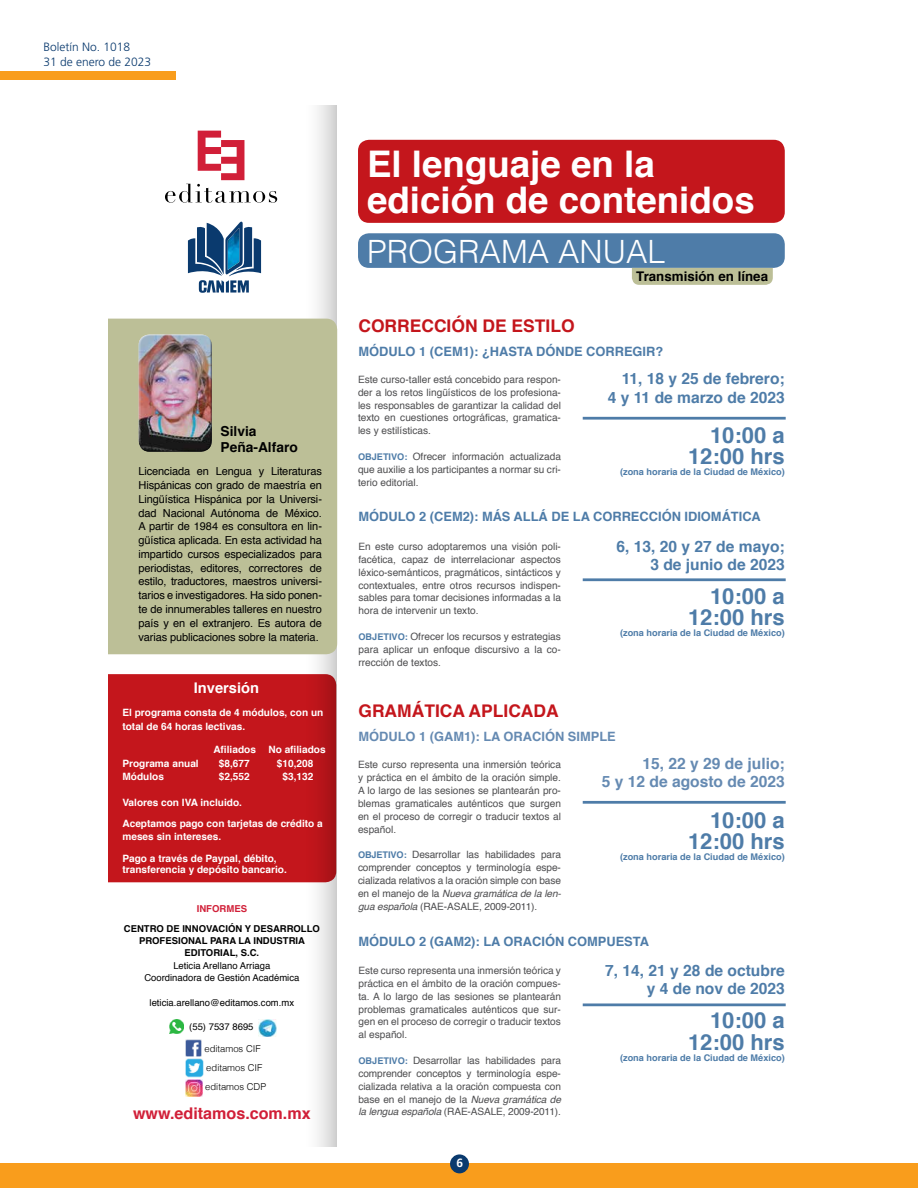
<style>
.page{position:relative;width:918px;height:1188px;background:#fff}
.page>*{position:absolute;margin:0;border:0;box-sizing:border-box;transform-origin:0 0}
.t1{font:700 36.75px/36.8px "Helvetica";color:#fff}
.t2{font:300 32.1px "Helvetica";color:#fff}
.t3{font:700 22.05px/21.1px "Helvetica";color:#4e7ca8;text-align:right}
.t4{font:700 17.4px "Helvetica";color:#c4161c}
.t5{font:700 16.2px "Helvetica";color:#d11f38}
.t6{font:700 15.6px/18.3px "Helvetica";color:#4e7ca8;text-align:right}
.t7{font:700 15.6px/18.3px "Helvetica";color:#658ab2;text-align:right}
.t8{font:700 14.7px "Helvetica";color:#fff}
.t9{font:700 13.8px/15.6px "Helvetica";color:#000}
.t10{font:700 13.35px "Helvetica";color:#000}
.t11{font:700 12.9px "Helvetica";color:#4e7ca8}
.t12{font:700 12.9px "Helvetica";color:#658ab2}
.t13{font:300 12px/15px "Frutiger";color:#0a3a6e}
.t14{font:700 12px "Frutiger";color:#fff}
.t15{font:10.95px/13.8px "Helvetica";letter-spacing:-.01em;color:#000;text-align:justify}
.t16{font:10.05px/12.9px "Helvetica";color:#4d4d4f;text-align:justify}
.t17{font:700 10.05px/21.1px "Helvetica";color:#fff}
.t18{font:700 9.6px "Helvetica";color:#d11f38}
.t19{font:9.45px/12.3px "Helvetica";color:#000;text-align:center}
.t20{font:700 9.45px/12.3px "Helvetica";color:#000;text-align:center}
.t21{font:300 9.45px/19.2px "Helvetica";color:#000}
.t22{font:700 9.15px "Helvetica";color:#4e7ca8}
.s1{font-weight:700;font-size:9.15px;color:#4e7ca8}
.s2{font-style:italic}
</style>
<div class="page">
<div style="left:0;top:71px;width:175px;height:9px;background:#f99d1c"></div>
<div style="left:0;top:1164px;width:918px;height:24px;background:#f99d1c"></div>
<div style="left:450px;top:1154px;width:19px;height:19px;background:#0a3a6e;border-radius:50%"></div>
<div style="left:108px;top:674px;width:193px;height:208px;background:#c4161c"></div>
<svg style="left:301px;top:106px;width:36px;height:1041px"></svg>
<svg style="left:188px;top:221px;width:73px;height:72px"></svg>
<svg style="left:165px;top:131px;width:112px;height:72px"></svg>
<div style="left:108px;top:319px;width:229px;height:335px;background:#bcbf97"></div>
<div style="left:138px;top:334px;width:74px;height:114px;background:#fff;opacity:.75"></div>
<div style="left:138px;top:337px;width:74px;height:115px;background:#000;opacity:.75"></div>
<hr style="left:583px;top:417px;width:203px;height:3px;background:#4e7ca8">
<hr style="left:583px;top:801px;width:203px;height:3px;background:#4e7ca8">
<hr style="left:583px;top:578px;width:203px;height:3px;background:#4e7ca8">
<hr style="left:583px;top:1003px;width:203px;height:3px;background:#4e7ca8">
<div style="left:358px;top:233px;width:427px;height:35px;background:#4e7ca8;border-radius:11px"></div>
<div style="left:358px;top:140px;width:427px;height:83px;background:#c4161c;border-radius:11px"></div>
<svg style="left:632px;top:268px;width:141px;height:17px;background:#bdc098"></svg>
<img style="left:170px;top:1020px;width:14px;height:14px">
<img style="left:259px;top:1020px;width:17px;height:17px">
<img style="left:185px;top:1040px;width:17px;height:17px">
<img style="left:185px;top:1058px;width:19px;height:19px">
<img style="left:185px;top:1079px;width:18px;height:18px">
<p class="t13" style="left:43px;top:39px;width:109px">Boletín No. 1018<br>31 de enero de 2023</p>
<h3 class="t9" style="left:221px;top:424px;width:79px">Silvia<br>Peña-Alfaro</h3>
<p class="t15" style="left:139px;top:465px;width:185px">Licenciada en Lengua y Literaturas Hispánicas con grado de maestría en Lingüística Hispánica por la Universi&shy;dad Nacional Autónoma de México.<br>A partir de 1984 es consultora en lin&shy;güística aplicada. En esta actividad ha impartido cursos especializados para periodistas, editores, correctores de estilo, traductores, maestros universi&shy;tarios e investigadores. Ha sido ponen&shy;te de innumerables talleres en nuestro país y en el extranjero. Es autora de varias publicaciones sobre la materia.</p>
<h3 class="t8" style="left:194px;top:676px;width:67px">Inversión</h3>
<p class="t17" style="left:122px;top:706px;width:202px;line-height:13.8px">El programa consta de 4 módulos, con un total de 64 horas lectivas.</p>
<p class="t17" style="left:213px;top:739px;width:114px">Afiliados No afiliados</p>
<p class="t17" style="left:122px;top:753px;width:78px">Programa anual</p>
<p class="t17" style="left:219px;top:753px;width:32px">$8,677</p>
<p class="t17" style="left:277px;top:753px;width:38px">$10,208</p>
<p class="t17" style="left:122px;top:766px;width:43px">Módulos</p>
<p class="t17" style="left:219px;top:766px;width:32px">$2,552</p>
<p class="t17" style="left:282px;top:766px;width:32px">$3,132</p>
<p class="t17" style="left:122px;top:792px;width:202px">Valores con IVA incluido.<br>Aceptamos pago con tarjetas de crédito a</p>
<p class="t17" style="left:122px;top:826px;width:156px">meses sin intereses.<br>Pago a través de Paypal, débito,</p>
<p class="t17" style="left:122px;top:859px;width:166px">transferencia y depósito bancario.</p>
<p class="t18" style="left:197px;top:901px;width:52px">INFORMES</p>
<p class="t20" style="left:124px;top:922px;width:198px">CENTRO DE INNOVACIÓN Y DESARROLLO<br>PROFESIONAL PARA LA INDUSTRIA<br>EDITORIAL, S.C.</p>
<p class="t19" style="left:144px;top:959px;width:157px">Leticia Arellano Arriaga<br>Coordinadora de Gestión Académica</p>
<p class="t19" style="left:150px;top:996px;width:146px">leticia.arellano@editamos.com.mx</p>
<p class="t19" style="left:189px;top:1021px;width:66px">(55) 7537 8695</p>
<p class="t21" style="left:205px;top:1038px;width:63px">editamos CIF editamos CIF editamos CDP</p>
<h3 class="t5" style="left:133px;top:1100px;width:179px">www.editamos.com.mx</h3>
<h1 class="t1" style="left:367px;top:146px;width:389px">El lenguaje en la edición de contenidos</h1>
<h2 class="t2" style="left:367px;top:224px;width:300px">PROGRAMA ANUAL</h2>
<h3 class="t10" style="left:636px;top:265px;width:133px">Transmisión en línea</h3>
<h3 class="t4" style="left:358px;top:312px;width:218px">CORRECCIÓN DE ESTILO</h3>
<p class="t11" style="left:358px;top:341px;width:306px">MÓDULO 1 (CEM1): ¿HASTA DÓNDE CORREGIR?</p>
<p class="t16" style="left:358px;top:373px;width:204px">Este curso-taller está concebido para respon&shy;der a los retos lingüísticos de los profesiona&shy;les responsables de garantizar la calidad del texto en cuestiones ortográficas, gramatica&shy;les y estilísticas.</p>
<p class="t16" style="left:358px;top:450px;width:204px"><span class="s1">OBJETIVO:</span> Ofrecer información actualizada que auxilie a los participantes a normar su cri&shy;terio editorial.</p>
<h3 class="t6" style="left:608px;top:370px;width:178px">11, 18 y 25 de febrero;<br>4 y 11 de marzo de 2023</h3>
<h3 class="t3" style="left:688px;top:424px;width:98px">10:00 a<br>12:00 hrs</h3>
<p class="t22" style="left:620px;top:464px;width:166px">(zona horaria de la Ciudad de México)</p>
<p class="t11" style="left:358px;top:506px;width:404px">MÓDULO 2 (CEM2): MÁS ALLÁ DE LA CORRECCIÓN IDIOMÁTICA</p>
<p class="t16" style="left:358px;top:540px;width:204px">En este curso adoptaremos una visión poli&shy;facética, capaz de interrelacionar aspectos léxico-semánticos, pragmáticos, sintácticos y contextuales, entre otros recursos indispen&shy;sables para tomar decisiones informadas a la hora de intervenir un texto.</p>
<p class="t16" style="left:358px;top:630px;width:204px"><span class="s1">OBJETIVO:</span> Ofrecer los recursos y estrategias para aplicar un enfoque discursivo a la co&shy;rrección de textos.</p>
<h3 class="t6" style="left:616px;top:537px;width:170px">6, 13, 20 y 27 de mayo;<br>3 de junio de 2023</h3>
<h3 class="t3" style="left:688px;top:586px;width:98px">10:00 a<br>12:00 hrs</h3>
<p class="t22" style="left:620px;top:626px;width:166px">(zona horaria de la Ciudad de México)</p>
<h3 class="t4" style="left:358px;top:697px;width:202px">GRAMÁTICA APLICADA</h3>
<p class="t12" style="left:358px;top:726px;width:259px">MÓDULO 1 (GAM1): LA ORACIÓN SIMPLE</p>
<p class="t16" style="left:358px;top:759px;width:204px">Este curso representa una inmersión teórica y práctica en el ámbito de la oración simple.<br>A lo largo de las sesiones se plantearán pro&shy;blemas gramaticales auténticos que surgen en el proceso de corregir o traducir textos al español.</p>
<p class="t16" style="left:358px;top:849px;width:205px"><span class="s1">OBJETIVO:</span> Desarrollar las habilidades para comprender conceptos y terminología espe&shy;cializada relativos a la oración simple con base en el manejo de la <span class="s2">Nueva gramática de la len&shy;gua española</span> (RAE-ASALE, 2009-2011).</p>
<h3 class="t7" style="left:602px;top:754px;width:185px">15, 22 y 29 de julio;<br>5 y 12 de agosto de 2023</h3>
<h3 class="t3" style="left:688px;top:810px;width:98px">10:00 a<br>12:00 hrs</h3>
<p class="t22" style="left:620px;top:850px;width:166px">(zona horaria de la Ciudad de México)</p>
<p class="t11" style="left:358px;top:931px;width:292px">MÓDULO 2 (GAM2): LA ORACIÓN COMPUESTA</p>
<p class="t16" style="left:358px;top:964px;width:204px">Este curso representa una inmersión teórica y práctica en el ámbito de la oración compues&shy;ta. A lo largo de las sesiones se plantearán problemas gramaticales auténticos que sur&shy;gen en el proceso de corregir o traducir textos al español.</p>
<p class="t16" style="left:358px;top:1054px;width:204px"><span class="s1">OBJETIVO:</span> Desarrollar las habilidades para comprender conceptos y terminología espe&shy;cializada relativa a la oración compuesta con base en el manejo de la <span class="s2">Nueva gramática de la lengua española</span> (RAE-ASALE, 2009-2011).</p>
<p class="t14" style="left:456px;top:1156px;width:8px">6</p>
<h3 class="t6" style="left:605px;top:961px;width:181px">7, 14, 21 y 28 de octubre y 4 de nov de 2023</h3>
<h3 class="t3" style="left:688px;top:1010px;width:98px">10:00 a<br>12:00 hrs</h3>
<p class="t22" style="left:620px;top:1050px;width:166px">(zona horaria de la Ciudad de México)</p>
</div>
